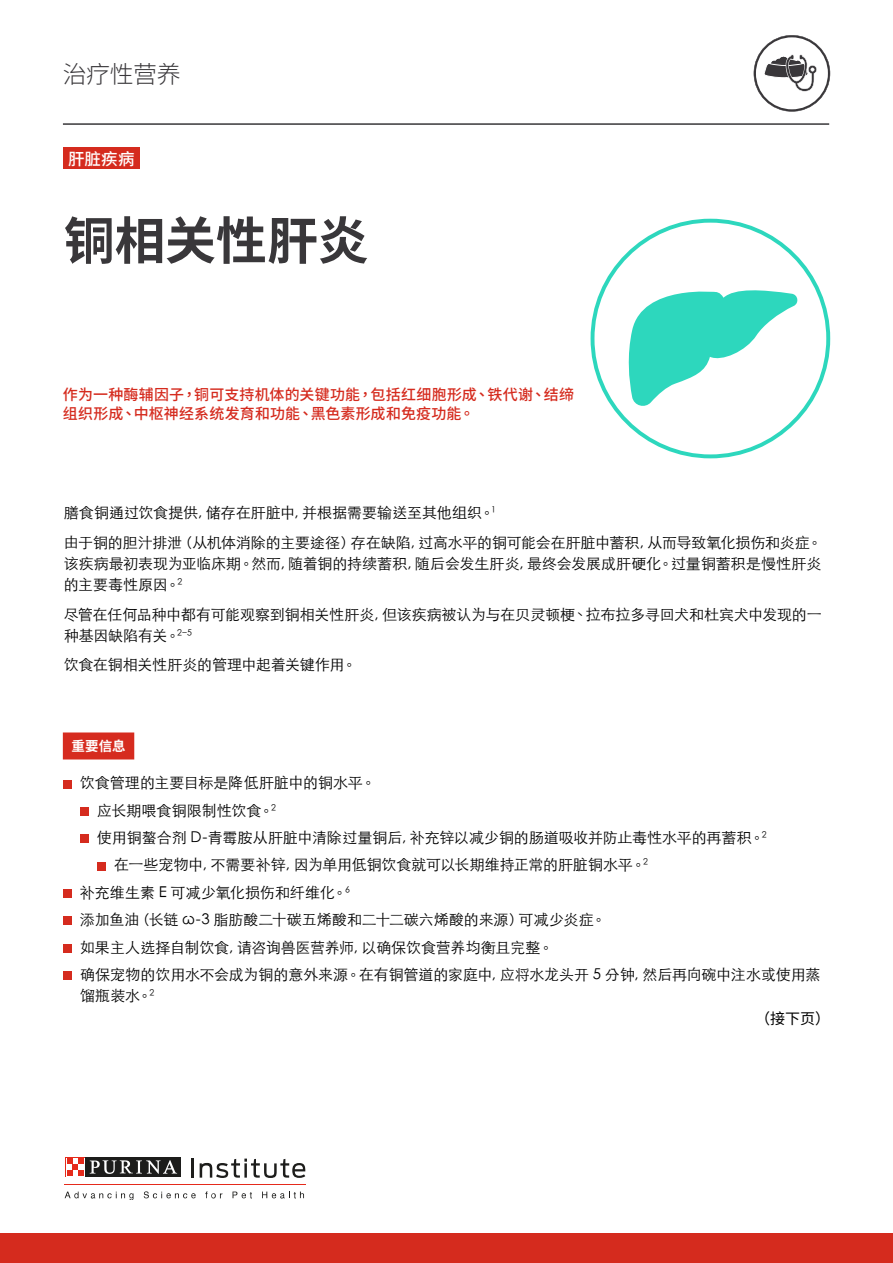
<style>
.page{position:relative;width:893px;height:1263px;background:#fff}
.page>*{position:absolute;margin:0;border:0;box-sizing:border-box;transform-origin:0 0}
.t1{font:700 51px "Source Han Sans TC";letter-spacing:-.005em;color:#39373a}
.t2{font:300 24px "Source Han Sans TC";letter-spacing:-.02em;color:#39373a}
.t3{font:500 16.5px "Source Han Sans TC";color:#fff}
.t4{font:300 15px/21px "ST Heiti TC";letter-spacing:-.01em;color:#000}
.t5{font:500 15px/19.5px "Source Han Sans TC";letter-spacing:.01em;color:#d52b1e}
.t6{font:15px "Source Han Sans TC";color:#000}
.t7{font:700 13.5px "Source Han Sans TC";color:#fff}
</style>
<div class="page">
<div style="left:0;top:1233px;width:893px;height:30px;background:#d52b1e"></div>
<hr style="left:65px;top:1184px;width:241px;height:1px;background:#e52a1b">
<svg style="left:192px;top:1158px;width:2px;height:19px"></svg>
<svg style="left:200px;top:1158px;width:105px;height:20px"></svg>
<svg style="left:65px;top:1191px;width:68px;height:9px"></svg>
<svg style="left:144px;top:1191px;width:52px;height:7px"></svg>
<svg style="left:205px;top:1191px;width:17px;height:7px"></svg>
<svg style="left:233px;top:1191px;width:19px;height:7px"></svg>
<svg style="left:262px;top:1191px;width:42px;height:7px"></svg>
<div style="left:65px;top:1157px;width:21px;height:20px;background:#1d1d1b"></div>
<svg style="left:65px;top:1157px;width:20px;height:20px"></svg>
<div style="left:86px;top:1157px;width:95px;height:20px;background:#1d1d1b"></div>
<svg style="left:90px;top:1160px;width:87px;height:14px"></svg>
<svg style="left:66px;top:1158px;width:18px;height:18px"></svg>
<svg style="left:67px;top:1158px;width:17px;height:17px"></svg>
<div style="left:64px;top:147px;width:76px;height:22px;background:#d52b1e"></div>
<hr style="left:63px;top:123px;width:766px;height:2px;background:#39373a">
<svg style="left:754px;top:35px;width:76px;height:77px"></svg>
<div style="left:63px;top:732px;width:71px;height:27px;background:#d62b1f"></div>
<div style="left:63px;top:780px;width:8px;height:8px;background:#d52b1e"></div>
<div style="left:80px;top:807px;width:8px;height:9px;background:#d52b1e"></div>
<div style="left:80px;top:834px;width:8px;height:9px;background:#d52b1e"></div>
<div style="left:97px;top:862px;width:8px;height:8px;background:#d52b1e"></div>
<div style="left:63px;top:889px;width:8px;height:9px;background:#d52b1e"></div>
<div style="left:63px;top:917px;width:8px;height:8px;background:#d52b1e"></div>
<div style="left:63px;top:944px;width:8px;height:8px;background:#d52b1e"></div>
<div style="left:63px;top:971px;width:8px;height:9px;background:#d52b1e"></div>
<svg style="left:591px;top:219px;width:239px;height:239px"></svg>
<svg style="left:626px;top:284px;width:173px;height:125px"></svg>
<h2 class="t2" style="left:63px;top:61px;width:120px">治疗性营养</h2>
<p class="t3" style="left:68px;top:149px;width:68px">肝脏疾病</p>
<h1 class="t1" style="left:64px;top:212px;width:306px">铜相关性肝炎</h1>
<p class="t5" style="left:63px;top:385px;width:513px">作为一种酶辅因子，铜可支持机体的关键功能，包括红细胞形成、铁代谢、结缔组织形成、中枢神经系统发育和功能、黑色素形成和免疫功能。</p>
<p class="t4" style="left:64px;top:497px;width:760px;line-height:29.5px">膳食铜通过饮食提供, 储存在肝脏中, 并根据需要输送至其他组织。<sup>1<br></sup>由于铜的胆汁排泄（从机体消除的主要途径）存在缺陷, 过高水平的铜可能会在肝脏中蓄积, 从而导致氧化损伤和炎症。</p>
<p class="t4" style="left:64px;top:551px;width:759px">该疾病最初表现为亚临床期。然而, 随着铜的持续蓄积, 随后会发生肝炎, 最终会发展成肝硬化。过量铜蓄积是慢性肝炎的主要毒性原因。<sup>2</sup></p>
<p class="t4" style="left:64px;top:602px;width:760px">尽管在任何品种中都有可能观察到铜相关性肝炎, 但该疾病被认为与在贝灵顿梗、拉布拉多寻回犬和杜宾犬中发现的一种基因缺陷有关。<sup>2–5</sup></p>
<p class="t4" style="left:64px;top:652px;width:295px">饮食在铜相关性肝炎的管理中起着关键作用。</p>
<p class="t7" style="left:71px;top:738px;width:56px">重要信息</p>
<p class="t4" style="left:80px;top:771px;width:297px">饮食管理的主要目标是降低肝脏中的铜水平。</p>
<p class="t4" style="left:97px;top:798px;width:181px">应长期喂食铜限制性饮食。<sup>2</sup></p>
<p class="t4" style="left:97px;top:825px;width:671px">使用铜螯合剂 D-青霉胺从肝脏中清除过量铜后, 补充锌以减少铜的肠道吸收并防止毒性水平的再蓄积。<sup>2</sup></p>
<p class="t4" style="left:114px;top:853px;width:536px">在一些宠物中, 不需要补锌, 因为单用低铜饮食就可以长期维持正常的肝脏铜水平。<sup>2</sup></p>
<p class="t4" style="left:80px;top:880px;width:272px">补充维生素 E 可减少氧化损伤和纤维化。<sup>6</sup></p>
<p class="t4" style="left:80px;top:908px;width:528px">添加鱼油（长链 ω-3 脂肪酸二十碳五烯酸和二十二碳六烯酸的来源）可减少炎症。</p>
<p class="t4" style="left:80px;top:935px;width:475px">如果主人选择自制饮食, 请咨询兽医营养师, 以确保饮食营养均衡且完整。</p>
<p class="t4" style="left:80px;top:962px;width:742px">确保宠物的饮用水不会成为铜的意外来源。在有铜管道的家庭中, 应将水龙头开 5 分钟, 然后再向碗中注水或使用蒸</p>
<p class="t4" style="left:80px;top:983px;width:76px">馏瓶装水。<sup>2</sup></p>
<p class="t6" style="left:755px;top:1010px;width:77px">（接下页）</p>
</div>
